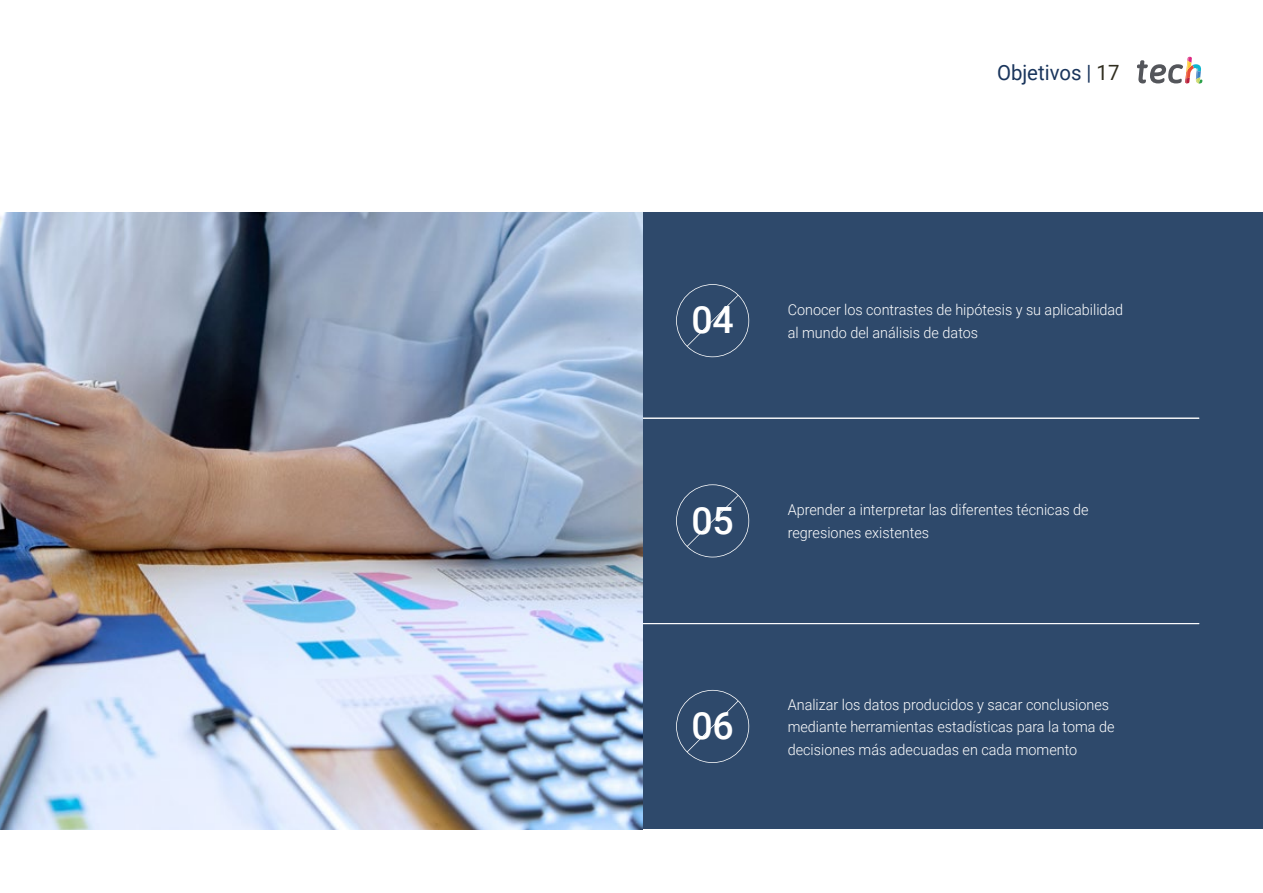
<style>
.page{position:relative;width:1263px;height:893px;background:#fff}
.page>*{position:absolute;margin:0;border:0;box-sizing:border-box;transform-origin:0 0}
.t1{font:500 37.5px "Roboto";color:#fff}
.t2{font:21px "Roboto";color:#1a355c}
.t3{font:300 15px/22.5px "Roboto";color:#fff;scale:.96 1}
.s1{color:#312e20}
</style>
<div class="page">
<svg style="left:1137px;top:57px;width:65px;height:27px"></svg>
<div style="left:642px;top:213px;width:621px;height:616px;background:#2e496b"></div>
<svg style="left:676px;top:284px;width:73px;height:73px"></svg>
<svg style="left:676px;top:484px;width:73px;height:73px"></svg>
<svg style="left:676px;top:690px;width:73px;height:73px"></svg>
<hr style="left:0;top:418px;width:1199px;height:1px;background:#fff">
<hr style="left:0;top:623px;width:1199px;height:1px;background:#fff">
<img style="left:0;top:213px;width:642px;height:616px">
<h2 class="t2" style="left:997px;top:57px;width:124px">Objetivos | <span class="s1">17</span></h2>
<h1 class="t1" style="left:691px;top:294px;width:44px">04</h1>
<p class="t3" style="left:788px;top:298px;width:351px">Conocer los contrastes de hipótesis y su aplicabilidad al mundo del análisis de datos</p>
<h1 class="t1" style="left:691px;top:494px;width:44px">05</h1>
<p class="t3" style="left:788px;top:498px;width:315px">Aprender a interpretar las diferentes técnicas de regresiones existentes</p>
<h1 class="t1" style="left:691px;top:699px;width:44px">06</h1>
<p class="t3" style="left:788px;top:692px;width:342px">Analizar los datos producidos y sacar conclusiones mediante herramientas estadísticas para la toma de decisiones más adecuadas en cada momento</p>
</div>
